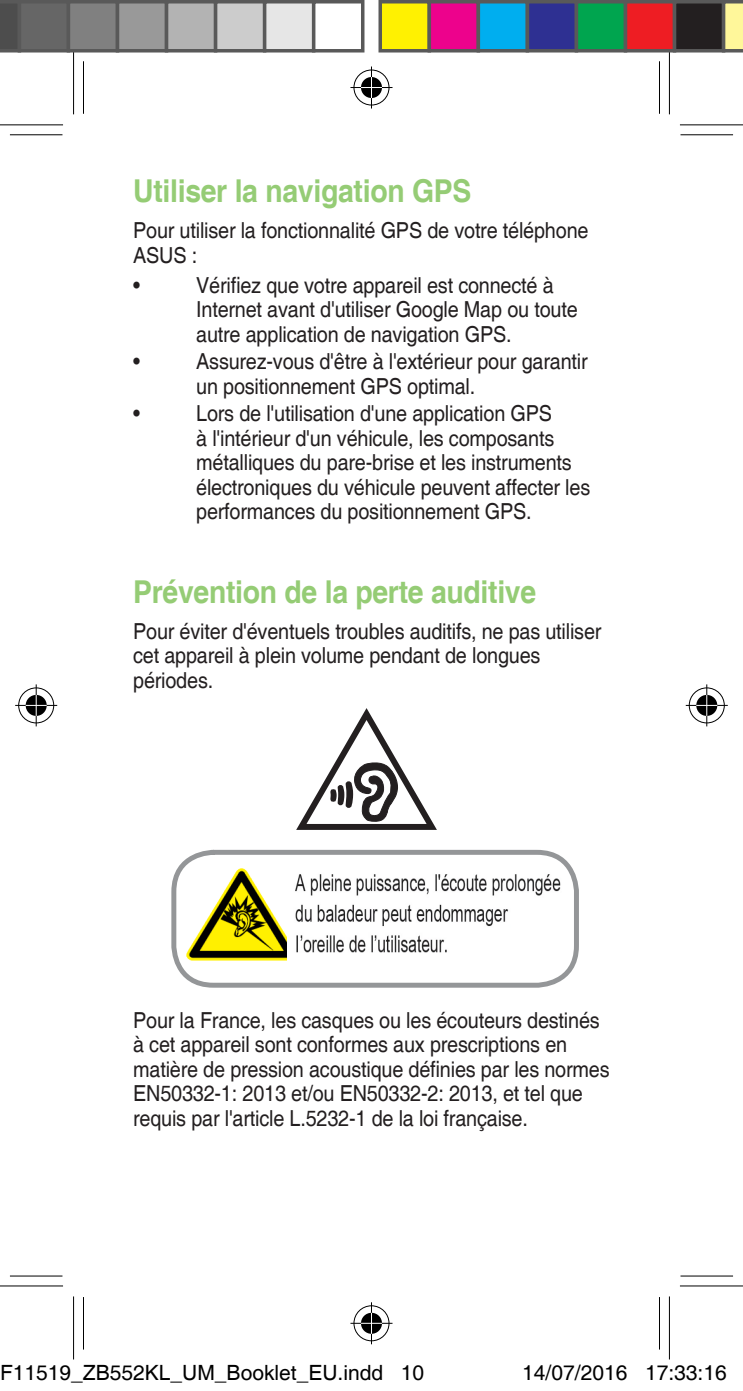
<style>
.page{position:relative;width:743px;height:1391px;background:#fff}
.page>*{position:absolute;margin:0;border:0;box-sizing:border-box;transform-origin:0 0}
.Padfone_Header_1{font:700 31.5px "Helvetica";letter-spacing:-.01em;color:#95cc75;scale:.9 1}
.Padfone_Body_Text{font:22.05px/24.5px "Helvetica";letter-spacing:-.01em;color:#231f20;scale:.9 1}
.t1{font:21px "Helvetica";color:#000}
</style>
<div class="page">
<svg style="left:296px;top:708px;width:141px;height:122px"></svg>
<div style="left:171px;top:850px;width:407px;height:137px;border:5px solid #949698;border-radius:40px"></div>
<img style="left:186px;top:868px;width:101px;height:92px">
<img style="left:295px;top:874px;width:266px;height:79px">
<svg style="left:10px;top:135px;width:52px;height:1px"></svg>
<svg style="left:680px;top:135px;width:52px;height:1px"></svg>
<svg style="left:10px;top:1276px;width:52px;height:1px"></svg>
<svg style="left:680px;top:1276px;width:52px;height:1px"></svg>
<svg style="left:659px;top:61px;width:1px;height:53px"></svg>
<svg style="left:659px;top:1297px;width:1px;height:52px"></svg>
<hr style="left:10px;top:134px;width:52px;height:1px;background:#000">
<hr style="left:680px;top:134px;width:52px;height:1px;background:#000">
<hr style="left:10px;top:1275px;width:52px;height:1px;background:#000">
<hr style="left:680px;top:1275px;width:52px;height:1px;background:#000">
<hr style="left:83px;top:61px;width:1px;height:53px;background:#000">
<hr style="left:83px;top:1297px;width:1px;height:52px;background:#000">
<hr style="left:658px;top:61px;width:1px;height:53px;background:#000">
<hr style="left:658px;top:1297px;width:1px;height:52px;background:#000">
<svg style="left:0;top:125px;width:63px;height:1px"></svg>
<svg style="left:680px;top:125px;width:62px;height:1px"></svg>
<svg style="left:0;top:1286px;width:63px;height:1px"></svg>
<svg style="left:680px;top:1286px;width:62px;height:1px"></svg>
<div style="left:71px;top:51px;width:5px;height:63px;background:#f6f6f6"></div>
<div style="left:71px;top:1296px;width:5px;height:63px;background:#f6f6f6"></div>
<svg style="left:669px;top:53px;width:1px;height:61px"></svg>
<svg style="left:669px;top:1296px;width:1px;height:63px"></svg>
<hr style="left:0;top:124px;width:63px;height:1px;background:#000">
<hr style="left:679px;top:124px;width:63px;height:1px;background:#000">
<hr style="left:0;top:1285px;width:63px;height:1px;background:#000">
<hr style="left:679px;top:1285px;width:63px;height:1px;background:#000">
<hr style="left:73px;top:51px;width:1px;height:63px;background:#000">
<hr style="left:73px;top:1296px;width:1px;height:63px;background:#000">
<hr style="left:668px;top:51px;width:1px;height:63px;background:#000">
<hr style="left:668px;top:1296px;width:1px;height:63px;background:#000">
<div style="left:351px;top:68px;width:40px;height:39px;border:4px solid #fff;border-radius:50%"></div>
<div style="left:350px;top:85px;width:42px;height:5px;background:#fff"></div>
<svg style="left:369px;top:68px;width:4px;height:39px"></svg>
<div style="left:358px;top:75px;width:26px;height:25px;border:4px solid #fff;border-radius:50%"></div>
<div style="left:353px;top:70px;width:36px;height:35px;border:1px solid #000;border-radius:50%"></div>
<hr style="left:350px;top:87px;width:42px;height:1px;background:#000">
<hr style="left:371px;top:67px;width:1px;height:42px;background:#000">
<svg style="left:361px;top:77px;width:21px;height:21px"></svg>
<div style="left:351px;top:1303px;width:40px;height:40px;border:4px solid #fff;border-radius:50%"></div>
<hr style="left:350px;top:1321px;width:42px;height:4px;background:#fff">
<hr style="left:369px;top:1302px;width:4px;height:42px;background:#fff">
<div style="left:358px;top:1310px;width:26px;height:26px;border:4px solid #fff;border-radius:50%"></div>
<div style="left:353px;top:1305px;width:36px;height:36px;border:1px solid #000;border-radius:50%"></div>
<hr style="left:350px;top:1322px;width:42px;height:2px;background:#000">
<hr style="left:371px;top:1302px;width:1px;height:42px;background:#000">
<div style="left:361px;top:1312px;width:21px;height:21px;background:#000;border-radius:50%"></div>
<hr style="left:361px;top:1322px;width:21px;height:2px;background:#fff">
<svg style="left:371px;top:1312px;width:1px;height:21px"></svg>
<div style="left:16px;top:686px;width:40px;height:39px;border:4px solid #fff;border-radius:50%"></div>
<svg style="left:15px;top:703px;width:42px;height:4px"></svg>
<svg style="left:34px;top:684px;width:4px;height:42px"></svg>
<div style="left:23px;top:693px;width:26px;height:25px;border:4px solid #fff;border-radius:50%"></div>
<div style="left:18px;top:687px;width:36px;height:36px;border:1px solid #000;border-radius:50%"></div>
<hr style="left:15px;top:705px;width:42px;height:1px;background:#000">
<hr style="left:36px;top:684px;width:1px;height:42px;background:#000">
<svg style="left:26px;top:695px;width:21px;height:21px"></svg>
<div style="left:686px;top:686px;width:40px;height:39px;border:4px solid #fff;border-radius:50%"></div>
<svg style="left:686px;top:703px;width:41px;height:4px"></svg>
<svg style="left:704px;top:684px;width:4px;height:42px"></svg>
<div style="left:693px;top:693px;width:26px;height:25px;border:4px solid #fff;border-radius:50%"></div>
<div style="left:688px;top:687px;width:36px;height:36px;border:1px solid #000;border-radius:50%"></div>
<hr style="left:685px;top:705px;width:42px;height:1px;background:#000">
<hr style="left:706px;top:684px;width:1px;height:42px;background:#000">
<svg style="left:696px;top:695px;width:21px;height:21px"></svg>
<svg style="left:0;top:0;width:18px;height:53px"></svg>
<div style="left:19px;top:2px;width:49px;height:49px;background:#666"></div>
<div style="left:18px;top:0;width:52px;height:53px;border:4px solid #595959"></div>
<div style="left:68px;top:2px;width:49px;height:49px;background:#808080"></div>
<div style="left:67px;top:0;width:52px;height:53px;border:4px solid #595959"></div>
<div style="left:117px;top:2px;width:49px;height:49px;background:#999"></div>
<div style="left:116px;top:0;width:52px;height:53px;border:4px solid #595959"></div>
<div style="left:166px;top:2px;width:49px;height:49px;background:#b3b3b3"></div>
<div style="left:165px;top:0;width:52px;height:53px;border:4px solid #595959"></div>
<div style="left:215px;top:2px;width:49px;height:49px;background:#ccc"></div>
<div style="left:214px;top:0;width:52px;height:53px;border:4px solid #595959"></div>
<div style="left:264px;top:2px;width:49px;height:49px;background:#e6e6e6"></div>
<div style="left:263px;top:0;width:52px;height:53px;border:4px solid #595959"></div>
<div style="left:312px;top:0;width:52px;height:53px;border:4px solid #595959"></div>
<div style="left:380px;top:2px;width:49px;height:49px;background:#fff101"></div>
<div style="left:378px;top:0;width:53px;height:53px;border:4px solid #595959"></div>
<div style="left:429px;top:2px;width:49px;height:49px;background:#ed028c"></div>
<div style="left:427px;top:0;width:53px;height:53px;border:4px solid #595959"></div>
<div style="left:478px;top:2px;width:49px;height:49px;background:#00aeef"></div>
<div style="left:476px;top:0;width:53px;height:53px;border:4px solid #595959"></div>
<div style="left:527px;top:2px;width:49px;height:49px;background:#2e3092"></div>
<div style="left:525px;top:0;width:53px;height:53px;border:4px solid #595959"></div>
<div style="left:576px;top:2px;width:49px;height:49px;background:#00a54f"></div>
<div style="left:574px;top:0;width:53px;height:53px;border:4px solid #595959"></div>
<div style="left:625px;top:2px;width:49px;height:49px;background:#ee1d23"></div>
<div style="left:623px;top:0;width:53px;height:53px;border:4px solid #595959"></div>
<div style="left:674px;top:2px;width:49px;height:49px;background:#231f20"></div>
<div style="left:672px;top:0;width:53px;height:53px;border:4px solid #595959"></div>
<svg style="left:721px;top:0;width:21px;height:53px"></svg>
<p class="Padfone_Header_1" style="left:133px;top:172px;width:377px">Utiliser la navigation GPS</p>
<p class="Padfone_Body_Text" style="left:133px;top:219px;width:507px">Pour utiliser la fonctionnalité GPS de votre téléphone<br>ASUS :</p>
<p class="Padfone_Body_Text" style="left:133px;top:273px;width:9px">•</p>
<p class="Padfone_Body_Text" style="left:196px;top:273px;width:425px">Vérifiez que votre appareil est connecté à<br>Internet avant d'utiliser Google Map ou toute autre application de navigation GPS.</p>
<p class="Padfone_Body_Text" style="left:133px;top:350px;width:9px">•</p>
<p class="Padfone_Body_Text" style="left:196px;top:350px;width:436px">Assurez-vous d'être à l'extérieur pour garantir un positionnement GPS optimal.</p>
<p class="Padfone_Body_Text" style="left:133px;top:402px;width:9px">•</p>
<p class="Padfone_Body_Text" style="left:196px;top:402px;width:439px">Lors de l'utilisation d'une application GPS<br>à l'intérieur d'un véhicule, les composants métalliques du pare-brise et les instruments électroniques du véhicule peuvent affecter les performances du positionnement GPS.</p>
<p class="Padfone_Header_1" style="left:133px;top:572px;width:449px">Prévention de la perte auditive</p>
<p class="Padfone_Body_Text" style="left:133px;top:619px;width:521px">Pour éviter d'éventuels troubles auditifs, ne pas utiliser cet appareil à plein volume pendant de longues périodes.</p>
<p class="Padfone_Body_Text" style="left:133px;top:1008px;width:530px">Pour la France, les casques ou les écouteurs destinés à cet appareil sont conformes aux prescriptions en matière de pression acoustique définies par les normes EN50332-1: 2013 et/ou EN50332-2: 2013, et tel que requis par l'article L.5232-1 de la loi française.</p>
<p class="t1" style="left:0;top:1361px;width:425px">F11519_ZB552KL_UM_Booklet_EU.indd 10</p>
<p class="t1" style="left:522px;top:1361px;width:206px">14/07/2016 17:33:16</p>
</div>
